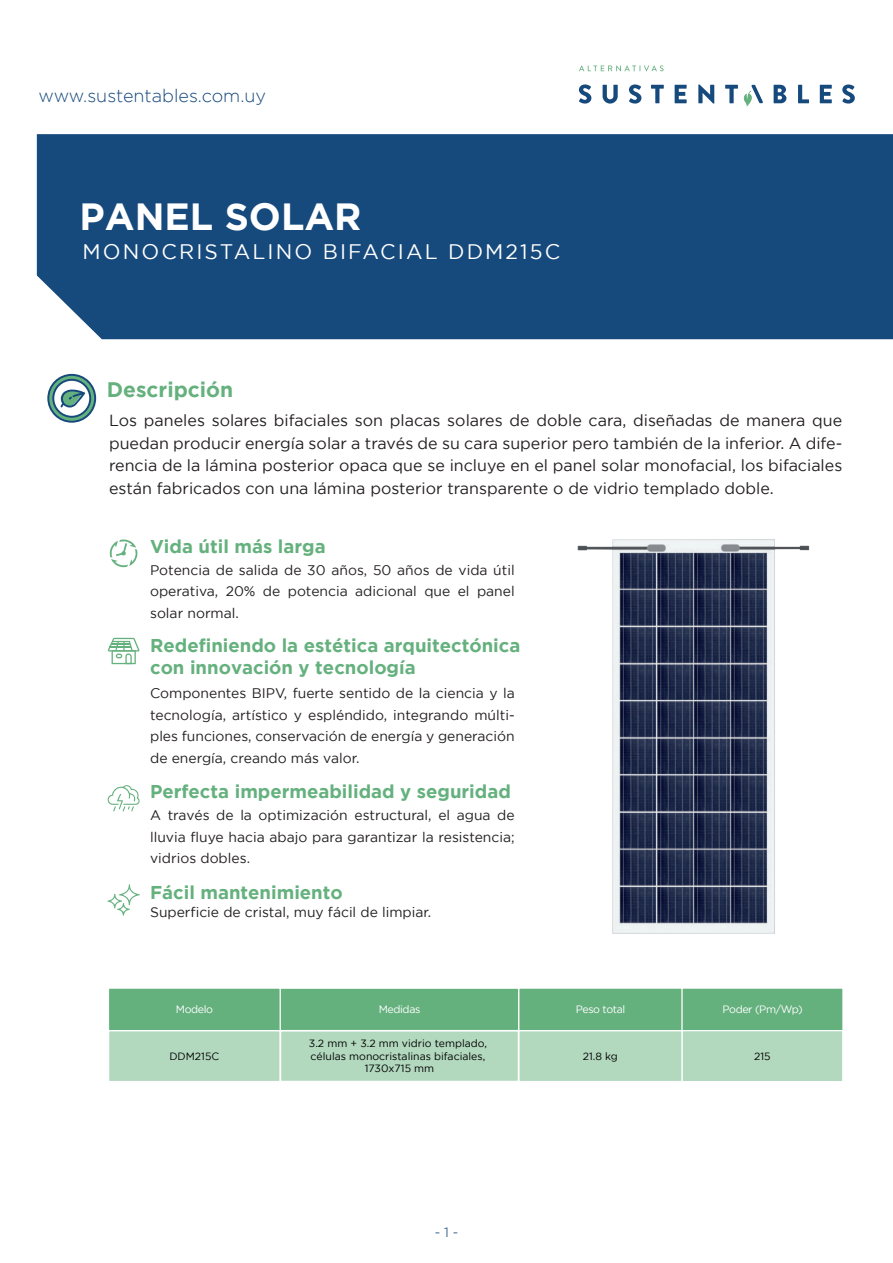
<style>
.page{position:relative;width:893px;height:1263px;background:#fff}
.page>*{position:absolute;margin:0;border:0;box-sizing:border-box;transform-origin:0 0}
.t1{font:700 37.8px "Gotham";color:#fff}
.t2{font:21px "Gotham";letter-spacing:.1em;color:#fff}
.t3{font:700 21px "Gotham";color:#65b17e}
.t4{font:700 18.45px/22.2px "Gotham";color:#65b17e}
.t5{font:300 18px "Gotham";color:#16497c}
.t6{font:16.05px/22.5px "Gotham";color:#231f20;text-align:justify}
.t7{font:13.95px/21.6px "Gotham";color:#231f20;text-align:justify}
.t8{font:13.5px "Gotham";color:#16497c}
.t9{font:10.65px "Gotham";letter-spacing:-.035em;color:#fff}
.t10{font:10.5px/12.6px "Gotham";color:#000001;text-align:center}
</style>
<div class="page">
<div style="left:37px;top:134px;width:856px;height:205px;background:#16497c"></div>
<svg style="left:579px;top:84px;width:12px;height:20px"></svg>
<svg style="left:603px;top:85px;width:15px;height:19px"></svg>
<svg style="left:629px;top:84px;width:12px;height:20px"></svg>
<svg style="left:651px;top:85px;width:13px;height:18px"></svg>
<svg style="left:675px;top:85px;width:12px;height:18px"></svg>
<svg style="left:698px;top:84px;width:16px;height:20px"></svg>
<svg style="left:725px;top:85px;width:13px;height:18px"></svg>
<svg style="left:774px;top:85px;width:12px;height:18px"></svg>
<svg style="left:798px;top:85px;width:11px;height:18px"></svg>
<svg style="left:820px;top:85px;width:12px;height:18px"></svg>
<svg style="left:842px;top:84px;width:13px;height:20px"></svg>
<svg style="left:744px;top:85px;width:19px;height:22px"></svg>
<svg style="left:579px;top:65px;width:85px;height:6px"></svg>
<svg style="left:47px;top:374px;width:49px;height:49px"></svg>
<svg style="left:110px;top:539px;width:28px;height:28px"></svg>
<svg style="left:108px;top:638px;width:31px;height:26px"></svg>
<svg style="left:107px;top:785px;width:33px;height:27px"></svg>
<svg style="left:108px;top:884px;width:32px;height:31px"></svg>
<div style="left:681px;top:1030px;width:162px;height:52px;background:#b2d8be;border:1px solid #fff"></div>
<div style="left:518px;top:1030px;width:165px;height:52px;background:#b2d8be;border:1px solid #fff"></div>
<div style="left:279px;top:1030px;width:241px;height:52px;background:#b2d8be;border:2px solid #fff"></div>
<div style="left:518px;top:987px;width:165px;height:44px;background:#65b17e;border:1px solid #fff"></div>
<div style="left:682px;top:988px;width:161px;height:43px;background:#65b17e;border:1px solid #fff"></div>
<div style="left:279px;top:987px;width:240px;height:44px;background:#65b17e;border:1px solid #fff"></div>
<div style="left:108px;top:1030px;width:173px;height:52px;background:#b2d8be;border:2px solid #fff"></div>
<div style="left:108px;top:987px;width:173px;height:44px;background:#65b17e;border:1px solid #fff"></div>
<img style="left:577px;top:539px;width:233px;height:395px">
<p class="t5" style="left:38px;top:86px;width:229px">www.sustentables.com.uy</p>
<h1 class="t1" style="left:80px;top:195px;width:283px">PANEL SOLAR</h1>
<h2 class="t2" style="left:83px;top:240px;width:479px">MONOCRISTALINO BIFACIAL DDM215C</h2>
<h2 class="t3" style="left:107px;top:378px;width:128px">Descripción</h2>
<p class="t6" style="left:109px;top:409px;width:735px">Los paneles solares bifaciales son placas solares de doble cara, diseñadas de manera que puedan producir energía solar a través de su cara superior pero también de la inferior. A dife&shy;rencia de la lámina posterior opaca que se incluye en el panel solar monofacial, los bifaciales están fabricados con una lámina posterior transparente o de vidrio templado doble.</p>
<h3 class="t4" style="left:150px;top:535px;width:177px">Vida útil más larga</h3>
<p class="t7" style="left:150px;top:559px;width:366px">Potencia de salida de 30 años, 50 años de vida útil operativa, 20% de potencia adicional que el panel solar normal.</p>
<h3 class="t4" style="left:150px;top:634px;width:372px">Redefiniendo la estética arquitectónica con innovación y tecnología</h3>
<p class="t7" style="left:150px;top:682px;width:366px">Componentes BIPV, fuerte sentido de la ciencia y la tecnología, artístico y espléndido, integrando múlti&shy;ples funciones, conservación de energía y generación de energía, creando más valor.</p>
<h3 class="t4" style="left:150px;top:780px;width:362px">Perfecta impermeabilidad y seguridad</h3>
<p class="t7" style="left:150px;top:804px;width:366px">A través de la optimización estructural, el agua de lluvia fluye hacia abajo para garantizar la resistencia; vidrios dobles.</p>
<h3 class="t4" style="left:150px;top:880px;width:194px">Fácil mantenimiento</h3>
<p class="t7" style="left:150px;top:901px;width:283px">Superficie de cristal, muy fácil de limpiar.</p>
<p class="t9" style="left:176px;top:1003px;width:39px">Modelo</p>
<p class="t9" style="left:379px;top:1003px;width:43px">Medidas</p>
<p class="t9" style="left:576px;top:1003px;width:51px">Peso total</p>
<p class="t9" style="left:722px;top:1003px;width:82px">Poder (Pm/Wp)</p>
<p class="t10" style="left:309px;top:1037px;width:180px">3.2 mm + 3.2 mm vidrio templado, células monocristalinas bifaciales,<br>1730x715 mm</p>
<p class="t10" style="left:169px;top:1049px;width:51px">DDM215C</p>
<p class="t10" style="left:583px;top:1049px;width:37px">21.8 kg</p>
<p class="t10" style="left:754px;top:1049px;width:18px">215</p>
<p class="t8" style="left:434px;top:1225px;width:25px">- 1 -</p>
</div>
